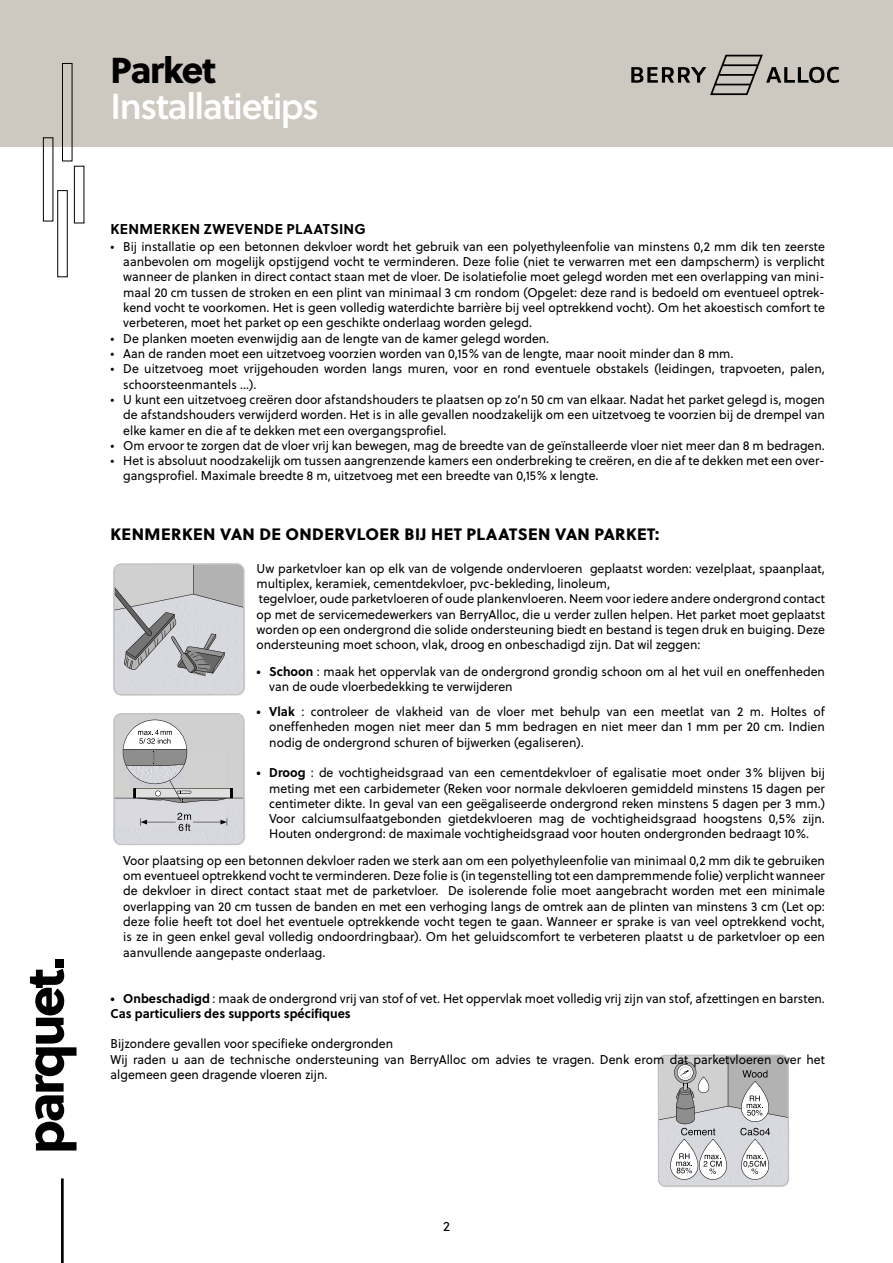
<style>
.page{position:relative;width:893px;height:1263px;background:#fff}
.page>*{position:absolute;margin:0;border:0;box-sizing:border-box;transform-origin:0 0}
.t1{font:36px "Soleil Sb";letter-spacing:-.04em;color:#fff}
.t2{font:36px "Soleil Xb";letter-spacing:-.035em;color:#000}
.t3{font:16.5px "Soleil Xb";letter-spacing:.02em;color:#000}
.t4{font:700 14.25px "Soleil";letter-spacing:.02em;color:#000}
.t5{font:13.5px "Soleil";color:#000}
.t6{font:12.75px/15.3px "Soleil";color:#000;scale:.96 1}
.s1{font-weight:700}
</style>
<div class="page">
<div style="left:0;top:0;width:893px;height:147px;background:#cec9c0"></div>
<svg style="left:631px;top:55px;width:208px;height:40px"></svg>
<svg style="left:30px;top:969px;width:47px;height:181px"></svg>
<div style="left:55px;top:959px;width:9px;height:9px;background:#000"></div>
<hr style="left:61px;top:1178px;width:3px;height:85px;background:#000">
<svg style="left:43px;top:63px;width:41px;height:214px"></svg>
<img style="left:657px;top:1061px;width:133px;height:126px">
<svg style="left:658px;top:1055px;width:131px;height:131px;background:#c7c8ca"></svg>
<svg style="left:113px;top:563px;width:131px;height:132px;background:#c1c2c5"></svg>
<svg style="left:113px;top:713px;width:132px;height:132px;background:#cbcbcd"></svg>
<h1 class="t2" style="left:111px;top:41px;width:107px">Parket</h1>
<h1 class="t1" style="left:111px;top:79px;width:210px">Installatietips</h1>
<p class="t4" style="left:111px;top:218px;width:257px">KENMERKEN ZWEVENDE PLAATSING</p>
<p class="t6" style="left:123px;top:238px;width:732px;text-align:justify;text-indent:-13px">• Bij installatie op een betonnen dekvloer wordt het gebruik van een polyethyleenfolie van minstens 0,2 mm dik ten zeerste aanbevolen om mogelijk opstijgend vocht te verminderen. Deze folie (niet te verwarren met een dampscherm) is verplicht wanneer de planken in direct contact staan met de vloer. De isolatiefolie moet gelegd worden met een overlapping van mini&shy;maal 20 cm tussen de stroken en een plint van minimaal 3 cm rondom (Opgelet: deze rand is bedoeld om eventueel optrek&shy;kend vocht te voorkomen. Het is geen volledig waterdichte barrière bij veel optrekkend vocht). Om het akoestisch comfort te verbeteren, moet het parket op een geschikte onderlaag worden gelegd.</p>
<p class="t6" style="left:111px;top:330px;width:459px">• De planken moeten evenwijdig aan de lengte van de kamer gelegd worden.</p>
<p class="t6" style="left:111px;top:346px;width:650px">• Aan de randen moet een uitzetvoeg voorzien worden van 0,15% van de lengte, maar nooit minder dan 8 mm.</p>
<p class="t6" style="left:123px;top:361px;width:732px;text-indent:-13px">• De uitzetvoeg moet vrijgehouden worden langs muren, voor en rond eventuele obstakels (leidingen, trapvoeten, palen, schoorsteenmantels ...).</p>
<p class="t6" style="left:123px;top:391px;width:732px;text-align:justify;text-indent:-13px">• U kunt een uitzetvoeg creëren door afstandshouders te plaatsen op zo’n 50 cm van elkaar. Nadat het parket gelegd is, mogen de afstandshouders verwijderd worden. Het is in alle gevallen noodzakelijk om een uitzetvoeg te voorzien bij de drempel van elke kamer en die af te dekken met een overgangsprofiel.</p>
<p class="t6" style="left:111px;top:437px;width:746px">• Om ervoor te zorgen dat de vloer vrij kan bewegen, mag de breedte van de geïnstalleerde vloer niet meer dan 8 m bedragen.</p>
<p class="t6" style="left:123px;top:453px;width:732px;text-indent:-13px">• Het is absoluut noodzakelijk om tussen aangrenzende kamers een onderbreking te creëren, en die af te dekken met een over&shy;gangsprofiel. Maximale breedte 8 m, uitzetvoeg met een breedte van 0,15% x lengte.</p>
<p class="t3" style="left:111px;top:521px;width:550px">KENMERKEN VAN DE ONDERVLOER BIJ HET PLAATSEN VAN PARKET:</p>
<p class="t6" style="left:257px;top:560px;width:594px">Uw parketvloer kan op elk van de volgende ondervloeren geplaatst worden: vezelplaat, spaanplaat, multiplex, keramiek, cementdekvloer, pvc-bekleding, linoleum,<br>tegelvloer, oude parketvloeren of oude plankenvloeren. Neem voor iedere andere ondergrond contact op met de servicemedewerkers van BerryAlloc, die u verder zullen helpen. Het parket moet geplaatst worden op een ondergrond die solide ondersteuning biedt en bestand is tegen druk en buiging. Deze ondersteuning moet schoon, vlak, droog en onbeschadigd zijn. Dat wil zeggen:</p>
<p class="t6" style="left:269px;top:664px;width:580px;text-indent:-13px"><span class="s1">• Schoon</span> : maak het oppervlak van de ondergrond grondig schoon om al het vuil en oneffenheden van de oude vloerbedekking te verwijderen</p>
<p class="t6" style="left:269px;top:704px;width:580px;text-align:justify;text-indent:-13px"><span class="s1">• Vlak</span> : controleer de vlakheid van de vloer met behulp van een meetlat van 2 m. Holtes of oneffenheden mogen niet meer dan 5 mm bedragen en niet meer dan 1 mm per 20 cm. Indien nodig de ondergrond schuren of bijwerken (egaliseren).</p>
<p class="t6" style="left:269px;top:765px;width:580px;text-align:justify;text-indent:-13px"><span class="s1">• Droog</span> : de vochtigheidsgraad van een cementdekvloer of egalisatie moet onder 3% blijven bij meting met een carbidemeter (Reken voor normale dekvloeren gemiddeld minstens 15 dagen per centimeter dikte. In geval van een geëgaliseerde ondergrond reken minstens 5 dagen per 3 mm.)<br>Voor calciumsulfaatgebonden gietdekvloeren mag de vochtigheidsgraad hoogstens 0,5% zijn.<br>Houten ondergrond: de maximale vochtigheidsgraad voor houten ondergronden bedraagt 10%.</p>
<p class="t6" style="left:123px;top:852px;width:732px;text-align:justify">Voor plaatsing op een betonnen dekvloer raden we sterk aan om een polyethyleenfolie van minimaal 0,2 mm dik te gebruiken om eventueel optrekkend vocht te verminderen. Deze folie is (in tegenstelling tot een dampremmende folie) verplicht wanneer de dekvloer in direct contact staat met de parketvloer. De isolerende folie moet aangebracht worden met een minimale overlapping van 20 cm tussen de banden en met een verhoging langs de omtrek aan de plinten van minstens 3 cm (Let op: deze folie heeft tot doel het eventuele optrekkende vocht tegen te gaan. Wanneer er sprake is van veel optrekkend vocht, is ze in geen enkel geval volledig ondoordringbaar). Om het geluidscomfort te verbeteren plaatst u de parketvloer op een aanvullende aangepaste onderlaag.</p>
<p class="t6" style="left:111px;top:990px;width:746px"><span class="s1">• Onbeschadigd</span> : maak de ondergrond vrij van stof of vet. Het oppervlak moet volledig vrij zijn van stof, afzettingen en barsten.<br><span class="s1">Cas particuliers des supports spécifiques</span></p>
<p class="t6" style="left:111px;top:1036px;width:746px">Bijzondere gevallen voor specifieke ondergronden<br>Wij raden u aan de technische ondersteuning van BerryAlloc om advies te vragen. Denk erom dat parketvloeren over het algemeen geen dragende vloeren zijn.</p>
<p class="t5" style="left:443px;top:1216px;width:8px">2</p>
</div>
